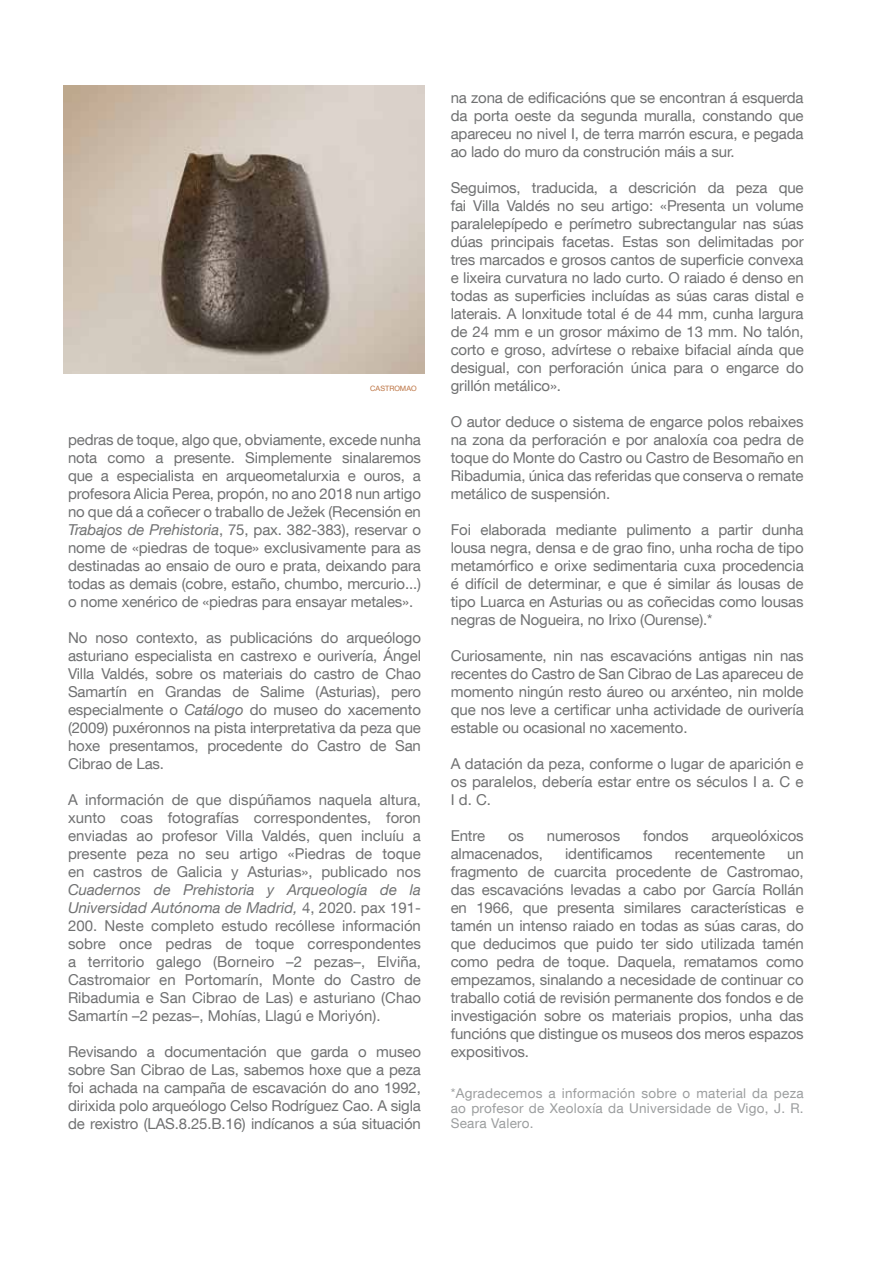
<style>
.page{position:relative;width:893px;height:1263px;background:#fff}
.page>*{position:absolute;margin:0;border:0;box-sizing:border-box;transform-origin:0 0}
.t1{font:15px/18px "Helvetica Neue LT Com";letter-spacing:-.01em;color:#707172;text-align:justify}
.t2{font:13.5px/15px "Helvetica Neue LT Com";letter-spacing:.02em;color:#9c9e9f;text-align:justify}
.t3{font:7.35px "Helvetica Neue LT Com";color:#bb713f}
.s1{font-style:italic}
</style>
<div class="page">
<img style="left:64px;top:85px;width:361px;height:288px">
<p class="t3" style="left:370px;top:383px;width:48px">CASTROMAO</p>
<p class="t1" style="left:68px;top:430px;width:354px">pedras de toque, algo que, obviamente, excede nunha nota como a presente. Simplemente sinalaremos que a especialista en arqueometalurxia e ouros, a profesora Alicia Perea, propón, no ano 2018 nun artigo no que dá a coñecer o traballo de Ježek (Recensión en <span class="s1">Trabajos de Prehistoria</span>, 75, pax. 382-383), reservar o nome de «piedras de toque» exclusivamente para as destinadas ao ensaio de ouro e prata, deixando para todas as demais (cobre, estaño, chumbo, mercurio...) o nome xenérico de «piedras para ensayar metales».</p>
<p class="t1" style="left:68px;top:628px;width:354px">No noso contexto, as publicacións do arqueólogo asturiano especialista en castrexo e ourivería, Ángel Villa Valdés, sobre os materiais do castro de Chao Samartín en Grandas de Salime (Asturias), pero especialmente o <span class="s1">Catálogo</span> do museo do xacemento (2009) puxéronnos na pista interpretativa da peza que hoxe presentamos, procedente do Castro de San Cibrao de Las.</p>
<p class="t1" style="left:68px;top:790px;width:354px">A información de que dispúñamos naquela altura, xunto coas fotografías correspondentes, foron enviadas ao profesor Villa Valdés, quen incluíu a presente peza no seu artigo «Piedras de toque en castros de Galicia y Asturias», publicado nos</p>
<p class="t1" style="left:68px;top:880px;width:354px"><span class="s1">Cuadernos de Prehistoria y Arqueología de la Universidad Autónoma de Madrid,</span> 4, 2020. pax 191- 200. Neste completo estudo recóllese información sobre once pedras de toque correspondentes a territorio galego (Borneiro –2 pezas–, Elviña, Castromaior en Portomarín, Monte do Castro de Ribadumia e San Cibrao de Las) e asturiano (Chao Samartín –2 pezas–, Mohías, Llagú e Moriyón).</p>
<p class="t1" style="left:68px;top:1042px;width:354px">Revisando a documentación que garda o museo sobre San Cibrao de Las, sabemos hoxe que a peza foi achada na campaña de escavación do ano 1992, dirixida polo arqueólogo Celso Rodríguez Cao. A sigla de rexistro (LAS.8.25.B.16) indícanos a súa situación</p>
<p class="t1" style="left:451px;top:88px;width:354px">na zona de edificacións que se encontran á esquerda da porta oeste da segunda muralla, constando que apareceu no nivel I, de terra marrón escura, e pegada ao lado do muro da construción máis a sur.</p>
<p class="t1" style="left:451px;top:178px;width:354px">Seguimos, traducida, a descrición da peza que fai Villa Valdés no seu artigo: «Presenta un volume paralelepípedo e perímetro subrectangular nas súas dúas principais facetas. Estas son delimitadas por tres marcados e grosos cantos de superficie convexa e lixeira curvatura no lado curto. O raiado é denso en todas as superficies incluídas as súas caras distal e laterais. A lonxitude total é de 44 mm, cunha largura de 24 mm e un grosor máximo de 13 mm. No talón, corto e groso, advírtese o rebaixe bifacial aínda que desigual, con perforación única para o engarce do grillón metálico».</p>
<p class="t1" style="left:451px;top:412px;width:354px">O autor deduce o sistema de engarce polos rebaixes na zona da perforación e por analoxía coa pedra de toque do Monte do Castro ou Castro de Besomaño en Ribadumia, única das referidas que conserva o remate metálico de suspensión.</p>
<p class="t1" style="left:451px;top:520px;width:354px">Foi elaborada mediante pulimento a partir dunha lousa negra, densa e de grao fino, unha rocha de tipo metamórfico e orixe sedimentaria cuxa procedencia é difícil de determinar, e que é similar ás lousas de tipo Luarca en Asturias ou as coñecidas como lousas negras de Nogueira, no Irixo (Ourense).*</p>
<p class="t1" style="left:451px;top:646px;width:354px">Curiosamente, nin nas escavacións antigas nin nas recentes do Castro de San Cibrao de Las apareceu de momento ningún resto áureo ou arxénteo, nin molde que nos leve a certificar unha actividade de ourivería estable ou ocasional no xacemento.</p>
<p class="t1" style="left:451px;top:754px;width:354px">A datación da peza, conforme o lugar de aparición e os paralelos, debería estar entre os séculos I a. C e I d. C.</p>
<p class="t1" style="left:451px;top:826px;width:36px">Entre</p>
<p class="t1" style="left:508px;top:826px;width:17px">os</p>
<p class="t1" style="left:547px;top:826px;width:75px">numerosos</p>
<p class="t1" style="left:643px;top:826px;width:47px">fondos</p>
<p class="t1" style="left:712px;top:826px;width:94px">arqueolóxicos</p>
<p class="t1" style="left:451px;top:844px;width:94px">almacenados,</p>
<p class="t1" style="left:565px;top:844px;width:89px">identificamos</p>
<p class="t1" style="left:675px;top:844px;width:92px">recentemente</p>
<p class="t1" style="left:451px;top:844px;width:354px;text-indent:336px">un fragmento de cuarcita procedente de Castromao, das escavacións levadas a cabo por García Rollán en 1966, que presenta similares características e tamén un intenso raiado en todas as súas caras, do que deducimos que puido ter sido utilizada tamén como pedra de toque. Daquela, rematamos como empezamos, sinalando a necesidade de continuar co traballo cotiá de revisión permanente dos fondos e de investigación sobre os materiais propios, unha das funcións que distingue os museos dos meros espazos expositivos.</p>
<p class="t2" style="left:451px;top:1085px;width:354px">*Agradecemos a información sobre o material da peza ao profesor de Xeoloxía da Universidade de Vigo, J. R.<br>Seara Valero.</p>
</div>
